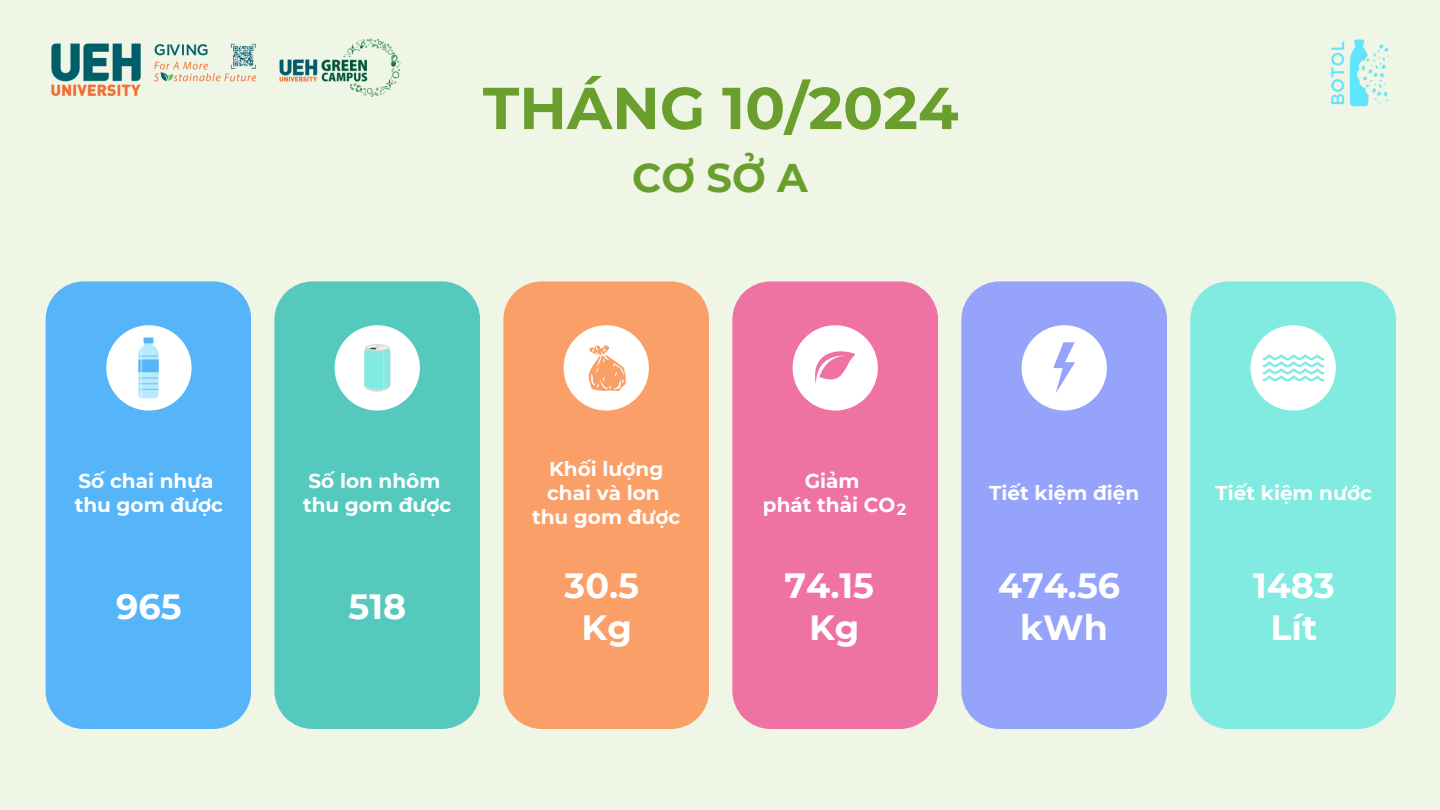
<style>
.page{position:relative;width:1440px;height:810px;background:#eff6e6}
.page>*{position:absolute;margin:0;border:0;box-sizing:border-box;transform-origin:0 0}
.t1{font:700 59px "Montserrat";color:#6a9f2e}
.t2{font:700 40px "Montserrat";color:#6a9f2e}
.t3{font:700 35px/41.2px "Montserrat";color:#fff;text-align:center}
.t4{font:700 20px/24px "Montserrat";color:#fff}
.t5{font:700 16px "Montserrat";color:#fff}
.s1{color:#ee73a2}
</style>
<div class="page">
<div style="left:46px;top:281px;width:205px;height:448px;background:#56b5f9"></div>
<div style="left:106px;top:325px;width:86px;height:86px;background:#fff;border-radius:50%"></div>
<svg style="left:138px;top:337px;width:21px;height:61px"></svg>
<img style="left:51px;top:43px;width:206px;height:54px">
<img style="left:279px;top:38px;width:122px;height:59px">
<img style="left:1331px;top:39px;width:58px;height:68px">
<div style="left:1190px;top:281px;width:206px;height:448px;background:#81ebe1"></div>
<div style="left:274px;top:281px;width:206px;height:448px;background:#55c9be"></div>
<div style="left:961px;top:281px;width:206px;height:448px;background:#95a3fb"></div>
<div style="left:732px;top:281px;width:206px;height:448px;background:#ee73a2"></div>
<div style="left:503px;top:281px;width:206px;height:448px;background:#fa9f67"></div>
<div style="left:335px;top:325px;width:85px;height:86px;background:#fff;border-radius:50%"></div>
<svg style="left:364px;top:344px;width:26px;height:48px"></svg>
<div style="left:793px;top:325px;width:85px;height:86px;background:#fff;border-radius:50%"></div>
<svg style="left:815px;top:351px;width:40px;height:32px"></svg>
<div style="left:1022px;top:325px;width:85px;height:86px;background:#fff;border-radius:50%"></div>
<svg style="left:1053px;top:342px;width:22px;height:51px"></svg>
<div style="left:1251px;top:325px;width:85px;height:86px;background:#fff;border-radius:50%"></div>
<svg style="left:1263px;top:354px;width:61px;height:28px"></svg>
<div style="left:564px;top:325px;width:85px;height:86px;background:#fff;border-radius:50%"></div>
<svg style="left:588px;top:345px;width:38px;height:46px"></svg>
<p class="t1" style="left:483px;top:72px;width:477px">THÁNG 10/2024</p>
<p class="t2" style="left:632px;top:153px;width:177px">CƠ SỞ A</p>
<h1 class="t4" style="left:79px;top:469px;width:137px">Số chai nhựa</h1>
<h2 class="t4" style="left:75px;top:493px;width:150px">thu gom được</h2>
<p class="t3" style="left:116px;top:586px;width:67px">965</p>
<p class="t4" style="left:309px;top:469px;width:133px">Số lon nhôm</p>
<p class="t4" style="left:303px;top:493px;width:150px">thu gom được</p>
<p class="t3" style="left:349px;top:586px;width:59px">518</p>
<h3 class="t4" style="left:547px;top:457px;width:118px">Khối lượng chai và lon</h3>
<p class="t4" style="left:532px;top:505px;width:150px">thu gom được</p>
<p class="t3" style="left:565px;top:565px;width:76px">30.5<br>Kg</p>
<h3 class="t4" style="left:805px;top:469px;width:56px">Giảm</h3>
<p class="t4" style="left:763px;top:493px;width:146px">phát thải CO<span class="s1">2</span></p>
<p class="t5" style="left:897px;top:500px;width:11px">2</p>
<p class="t4" style="left:989px;top:481px;width:152px">Tiết kiệm điện</p>
<p class="t4" style="left:1215px;top:481px;width:158px">Tiết kiệm nước</p>
<p class="t3" style="left:785px;top:565px;width:91px">74.15<br>Kg</p>
<h3 class="t3" style="left:998px;top:565px;width:124px">474.56 kWh</h3>
<p class="t3" style="left:1253px;top:565px;width:83px">1483<br>Lít</p>
</div>
